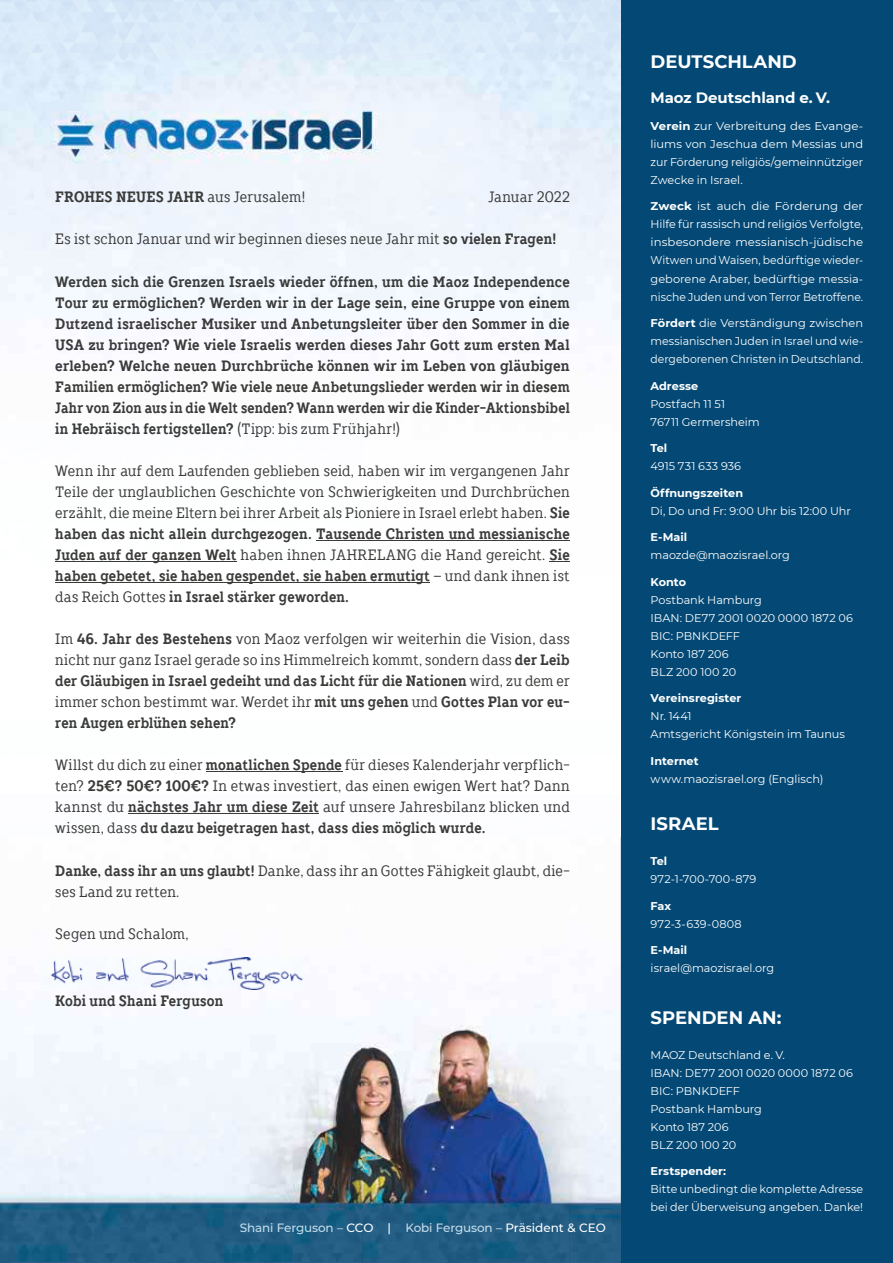
<style>
.page{position:relative;width:893px;height:1263px;background:#fff}
.page>*{position:absolute;margin:0;border:0;box-sizing:border-box;transform-origin:0 0}
.t1{font:700 18px "Montserrat";color:#fff}
.t2{font:15px/21px "TT Slabs Condensed";letter-spacing:.02em;color:#3b3b3a;text-align:justify}
.t3{font:700 15px/21px "TT Slabs Condensed";letter-spacing:.01em;color:#3b3b3a;text-align:justify}
.t4{font:700 15px "Montserrat";letter-spacing:-.01em;color:#fff}
.t5{font:500 12px "Montserrat";letter-spacing:-.01em;color:#c3ddeb}
.t6{font:11.25px/18px "Montserrat";color:#fff}
.t7{font:11.25px/18px "Montserrat";color:#fff;text-align:justify;scale:1.04 1}
.t8{font:700 11.25px "Montserrat";letter-spacing:.005em;color:#fff}
.t9{font:11.25px "Montserrat";letter-spacing:.02em;color:#fff}
.s1{font-weight:400}
.s2{font-weight:700}
.s3{color:#fff}
</style>
<div class="page">
<div style="left:621px;top:0;width:272px;height:1263px;background:#044975"></div>
<img style="left:570px;top:837px;width:51px;height:426px">
<img style="left:0;top:989px;width:570px;height:274px">
<img style="left:50px;top:957px;width:253px;height:32px">
<img style="left:0;top:0;width:621px;height:814px">
<hr style="left:316px;top:540px;width:254px;height:1px;background:#3b3b3a">
<hr style="left:55px;top:561px;width:182px;height:1px;background:#3b3b3a">
<svg style="left:550px;top:561px;width:20px;height:1px"></svg>
<hr style="left:55px;top:582px;width:375px;height:1px;background:#3b3b3a">
<hr style="left:206px;top:772px;width:136px;height:1px;background:#3b3b3a">
<hr style="left:128px;top:814px;width:191px;height:1px;background:#3b3b3a">
<p class="t3" style="left:55px;top:186px;width:252px">FROHES NEUES JAHR <span class="s1">aus Jerusalem!</span></p>
<p class="t2" style="left:488px;top:186px;width:83px">Januar 2022</p>
<p class="t2" style="left:55px;top:229px;width:503px">Es ist schon Januar und wir beginnen dieses neue Jahr mit <span class="s2">so vielen Fragen!</span></p>
<p class="t3" style="left:55px;top:271px;width:516px">Werden sich die Grenzen Israels wieder öffnen, um die Maoz Independence Tour zu ermöglichen? Werden wir in der Lage sein, eine Gruppe von einem Dutzend israelischer Musiker und Anbetungsleiter über den Sommer in die USA zu bringen? Wie viele Israelis werden dieses Jahr Gott zum ersten Mal erleben? Welche neuen Durchbrüche können wir im Leben von gläubigen Familien ermöglichen? Wie viele neue Anbetungslieder werden wir in diesem Jahr von Zion aus in die Welt senden? Wann werden wir die Kinder-Aktionsbibel in Hebräisch fertigstellen? <span class="s1">(Tipp: bis zum Frühjahr!)</span></p>
<p class="t2" style="left:55px;top:460px;width:516px">Wenn ihr auf dem Laufenden geblieben seid, haben wir im vergangenen Jahr Teile der unglaublichen Geschichte von Schwierigkeiten und Durchbrüchen erzählt, die meine Eltern bei ihrer Arbeit als Pioniere in Israel erlebt haben. <span class="s2">Sie haben das nicht allein durchgezogen. Tausende Christen und messianische Juden auf der ganzen Welt</span> haben ihnen JAHRELANG die Hand gereicht. <span class="s2">Sie haben gebetet, sie haben gespendet, sie haben ermutigt</span> – und dank ihnen ist das Reich Gottes <span class="s2">in Israel stärker geworden.</span></p>
<p class="t2" style="left:55px;top:628px;width:516px">Im <span class="s2">46. Jahr des Bestehens</span> von Maoz verfolgen wir weiterhin die Vision, dass nicht nur ganz Israel gerade so ins Himmelreich kommt, sondern dass <span class="s2">der Leib der Gläubigen in Israel gedeiht und das Licht für die Nationen</span> wird, zu dem er immer schon bestimmt war. Werdet ihr <span class="s2">mit uns gehen</span> und <span class="s2">Gottes Plan vor eu&shy;ren Augen erblühen sehen?</span></p>
<p class="t2" style="left:55px;top:755px;width:516px">Willst du dich zu einer <span class="s2">monatlichen Spende</span> für dieses Kalenderjahr verpflich&shy;ten? <span class="s2">25€? 50€? 100€?</span> In etwas investiert, das einen ewigen Wert hat? Dann kannst du <span class="s2">nächstes Jahr um diese Zeit</span> auf unsere Jahresbilanz blicken und wissen, dass <span class="s2">du dazu beigetragen hast, dass dies möglich wurde.</span></p>
<p class="t2" style="left:55px;top:860px;width:516px"><span class="s2">Danke, dass ihr an uns glaubt!</span> Danke, dass ihr an Gottes Fähigkeit glaubt, die&shy;ses Land zu retten.</p>
<p class="t2" style="left:55px;top:923px;width:135px">Segen und Schalom,</p>
<p class="t3" style="left:55px;top:990px;width:170px">Kobi und Shani Ferguson</p>
<p class="t5" style="left:240px;top:1219px;width:368px">Shani Ferguson – <span class="s3">CCO |</span> Kobi Ferguson – <span class="s3">Präsident &amp; CEO</span></p>
<p class="t1" style="left:651px;top:49px;width:148px">DEUTSCHLAND</p>
<p class="t4" style="left:651px;top:87px;width:181px">Maoz Deutschland e. V.</p>
<p class="t7" style="left:651px;top:117px;width:206px"><span class="s2">Verein</span> zur Verbreitung des Evange&shy;liums von Jeschua dem Messias und zur För derung religiös/gemeinnütziger Zwecke in Israel.</p>
<p class="t7" style="left:651px;top:197px;width:206px"><span class="s2">Zweck</span> ist auch die Förderung der Hil fe für rassisch und religiös Verfolg te, insbesondere messianisch-jüdische Witwen und Waisen, bedürftige wieder&shy;geborene Araber, be dürftige messia - nische Juden und von Terror Betroffene.</p>
<p class="t6" style="left:651px;top:314px;width:214px;text-align:justify"><span class="s2">Fördert</span> die Verständigung zwischen messia nischen Juden in Israel und wie&shy;dergeborenen Christen in Deutschland.</p>
<p class="t8" style="left:651px;top:377px;width:49px">Adresse</p>
<p class="t6" style="left:651px;top:394px;width:111px">Postfach 11 51<br>76711 Germersheim</p>
<p class="t8" style="left:651px;top:440px;width:18px">Tel</p>
<p class="t6" style="left:651px;top:457px;width:92px">4915 731 633 936</p>
<p class="t8" style="left:651px;top:484px;width:94px">Öffnungszeiten</p>
<p class="t6" style="left:651px;top:501px;width:202px">Di, Do und Fr: 9:00 Uhr bis 12:00 Uhr</p>
<p class="t8" style="left:651px;top:529px;width:38px">E-Mail</p>
<p class="t6" style="left:651px;top:546px;width:141px">maozde@maozisrael.org</p>
<p class="t8" style="left:651px;top:573px;width:37px">Konto</p>
<p class="t6" style="left:651px;top:590px;width:204px">Postbank Hamburg<br>IBAN: DE77 2001 0020 0000 1872 06<br>BIC: PBNKDEFF<br>Konto 187 206<br>BLZ 200 100 20</p>
<p class="t8" style="left:651px;top:690px;width:92px">Vereinsregister</p>
<p class="t6" style="left:651px;top:707px;width:196px">Nr. 1441<br>Amtsgericht Königstein im Taunus</p>
<p class="t8" style="left:651px;top:752px;width:50px">Internet</p>
<p class="t6" style="left:651px;top:769px;width:174px">www.maozisrael.org (Englisch)</p>
<p class="t1" style="left:651px;top:811px;width:70px">ISRAEL</p>
<p class="t8" style="left:651px;top:853px;width:18px">Tel</p>
<p class="t6" style="left:651px;top:870px;width:107px">972-1-700-700-879</p>
<p class="t8" style="left:651px;top:898px;width:22px">Fax</p>
<p class="t9" style="left:651px;top:916px;width:93px">972-3-639-0808</p>
<p class="t8" style="left:651px;top:942px;width:38px">E-Mail</p>
<p class="t6" style="left:651px;top:959px;width:125px">israel@maozisrael.org</p>
<p class="t1" style="left:651px;top:1004px;width:133px">SPENDEN AN:</p>
<p class="t6" style="left:651px;top:1045px;width:204px">MAOZ Deutschland e. V.<br>IBAN: DE77 2001 0020 0000 1872 06<br>BIC: PBNKDEFF<br>Postbank Hamburg<br>Konto 187 206<br>BLZ 200 100 20</p>
<p class="t8" style="left:651px;top:1163px;width:77px">Erstspender:</p>
<p class="t6" style="left:651px;top:1180px;width:214px">Bitte unbedingt die komplette Adresse bei der Überweisung angeben. Danke!</p>
</div>
